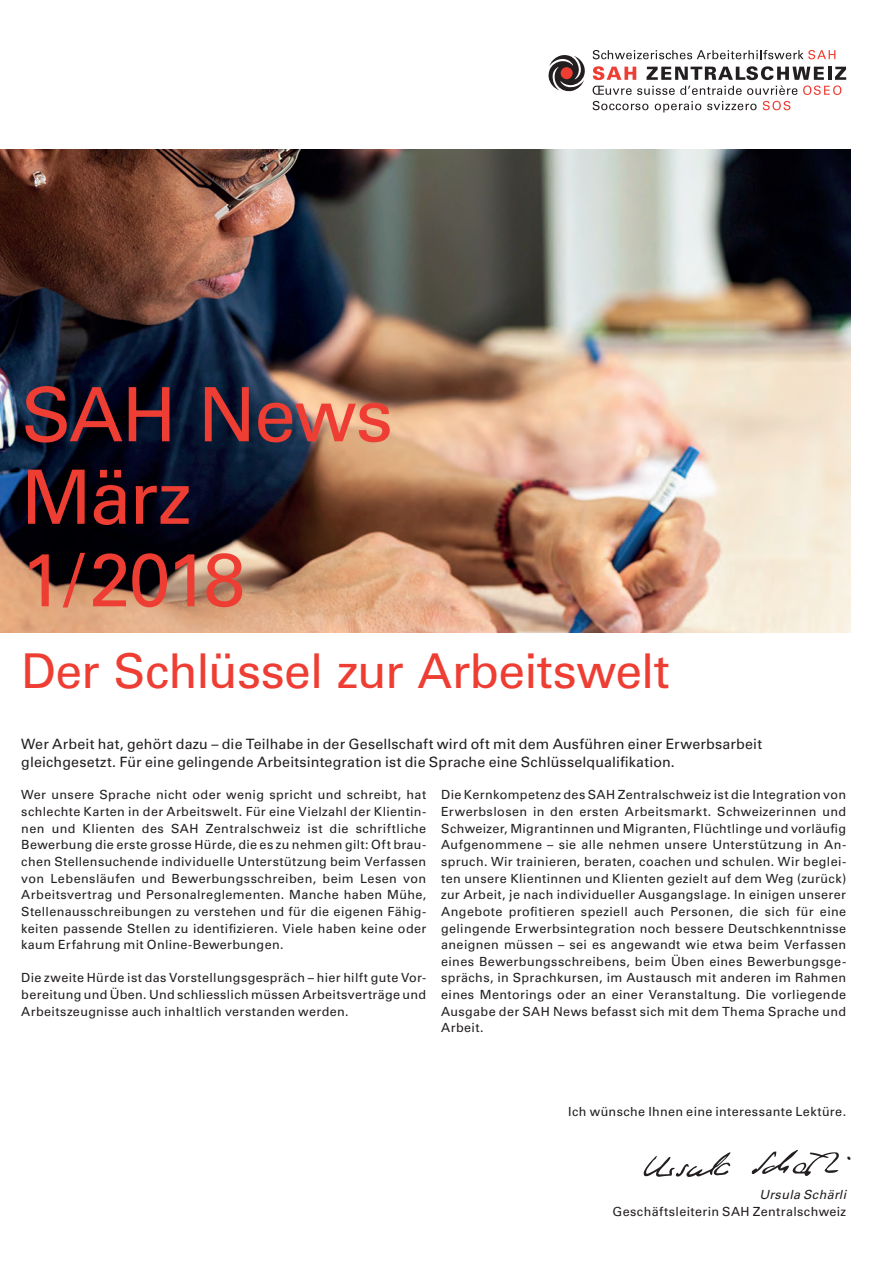
<style>
.page{position:relative;width:893px;height:1263px;background:#fff}
.page>*{position:absolute;margin:0;border:0;box-sizing:border-box;transform-origin:0 0}
.t1{font:75px/82.5px "Univers LT Std";letter-spacing:-.025em;color:#ee3e34}
.t2{font:48px "Univers LT Std";letter-spacing:-.015em;color:#ee3e34}
.t3{font:14.25px/18px "Univers LT Std";letter-spacing:.01em;color:#231f20}
.t4{font:12.6px/16.6px "Univers LT Std";letter-spacing:.03em;color:#231f20;text-align:justify}
.t5{font:italic 12.6px "Univers LT Std";letter-spacing:.02em;color:#231f20}
</style>
<div class="page">
<img style="left:0;top:150px;width:850px;height:483px">
<svg style="left:593px;top:50px;width:242px;height:9px"></svg>
<svg style="left:593px;top:101px;width:55px;height:9px"></svg>
<svg style="left:655px;top:101px;width:46px;height:11px"></svg>
<svg style="left:707px;top:101px;width:50px;height:9px"></svg>
<svg style="left:763px;top:101px;width:27px;height:9px"></svg>
<svg style="left:593px;top:66px;width:253px;height:29px"></svg>
<svg style="left:548px;top:55px;width:37px;height:37px"></svg>
<svg style="left:751px;top:1150px;width:88px;height:26px"></svg>
<svg style="left:644px;top:1152px;width:86px;height:25px"></svg>
<svg style="left:847px;top:1156px;width:3px;height:4px"></svg>
<h1 class="t1" style="left:21px;top:374px;width:373px">SAH News<br>März<br>1/2018</h1>
<h2 class="t2" style="left:21px;top:642px;width:650px">Der Schlüssel zur Arbeitswelt</h2>
<p class="t3" style="left:21px;top:735px;width:742px">Wer Arbeit hat, gehört dazu – die Teilhabe in der Gesellschaft wird oft mit dem Ausführen einer Erwerbsarbeit gleichgesetzt. Für eine gelingende Arbeitsintegration ist die Sprache eine Schlüsselqualifikation.</p>
<p class="t4" style="left:21px;top:786px;width:407px">Wer unsere Sprache nicht oder wenig spricht und schreibt, hat schlechte Karten in der Arbeitswelt. Für eine Vielzahl der Klientin&shy;nen und Klienten des SAH Zentralschweiz ist die schriftliche Bewerbung die erste grosse Hürde, die es zu nehmen gilt: Oft brau&shy;chen Stellensuchende individuelle Unterstützung beim Verfassen von Lebensläufen und Bewerbungsschreiben, beim Lesen von Arbeitsvertrag und Personalreglementen. Manche haben Mühe, Stellenausschreibungen zu verstehen und für die eigenen Fähig&shy;keiten passende Stellen zu identifizieren. Viele haben keine oder kaum Erfahrung mit Online-Bewerbungen.</p>
<p class="t4" style="left:21px;top:970px;width:407px">Die zweite Hürde ist das Vorstellungsgespräch – hier hilft gute Vor&shy;bereitung und Üben. Und schliesslich müssen Arbeitsverträge und Arbeitszeugnisse auch inhaltlich verstanden werden.</p>
<p class="t4" style="left:441px;top:786px;width:407px">Die Kernkompetenz des SAH Zentralschweiz ist die Integration von Erwerbslosen in den ersten Arbeitsmarkt. Schweizerinnen und Schweizer, Migrantinnen und Migranten, Flüchtlinge und vorläufig Aufgenommene – sie alle nehmen unsere Unterstützung in An&shy;spruch. Wir trainieren, beraten, coachen und schulen. Wir beglei&shy;ten unsere Klientinnen und Klienten gezielt auf dem Weg (zurück) zur Arbeit, je nach individueller Ausgangslage. In einigen unserer Angebote profitieren speziell auch Personen, die sich für eine gelingende Erwerbsintegration noch bessere Deutschkenntnisse aneignen müssen – sei es angewandt wie etwa beim Verfassen eines Bewerbungsschreibens, beim Üben eines Bewerbungsge&shy;sprächs, in Sprachkursen, im Austausch mit anderen im Rahmen eines Mentorings oder an einer Veranstaltung. Die vorliegende Ausgabe der SAH News befasst sich mit dem Thema Sprache und Arbeit.</p>
<p class="t4" style="left:568px;top:1103px;width:279px">Ich wünsche Ihnen eine interessante Lektüre.</p>
<p class="t5" style="left:759px;top:1187px;width:88px">Ursula Schärli</p>
<p class="t4" style="left:613px;top:1203px;width:235px">Geschäftsleiterin SAH Zentralschweiz</p>
</div>
